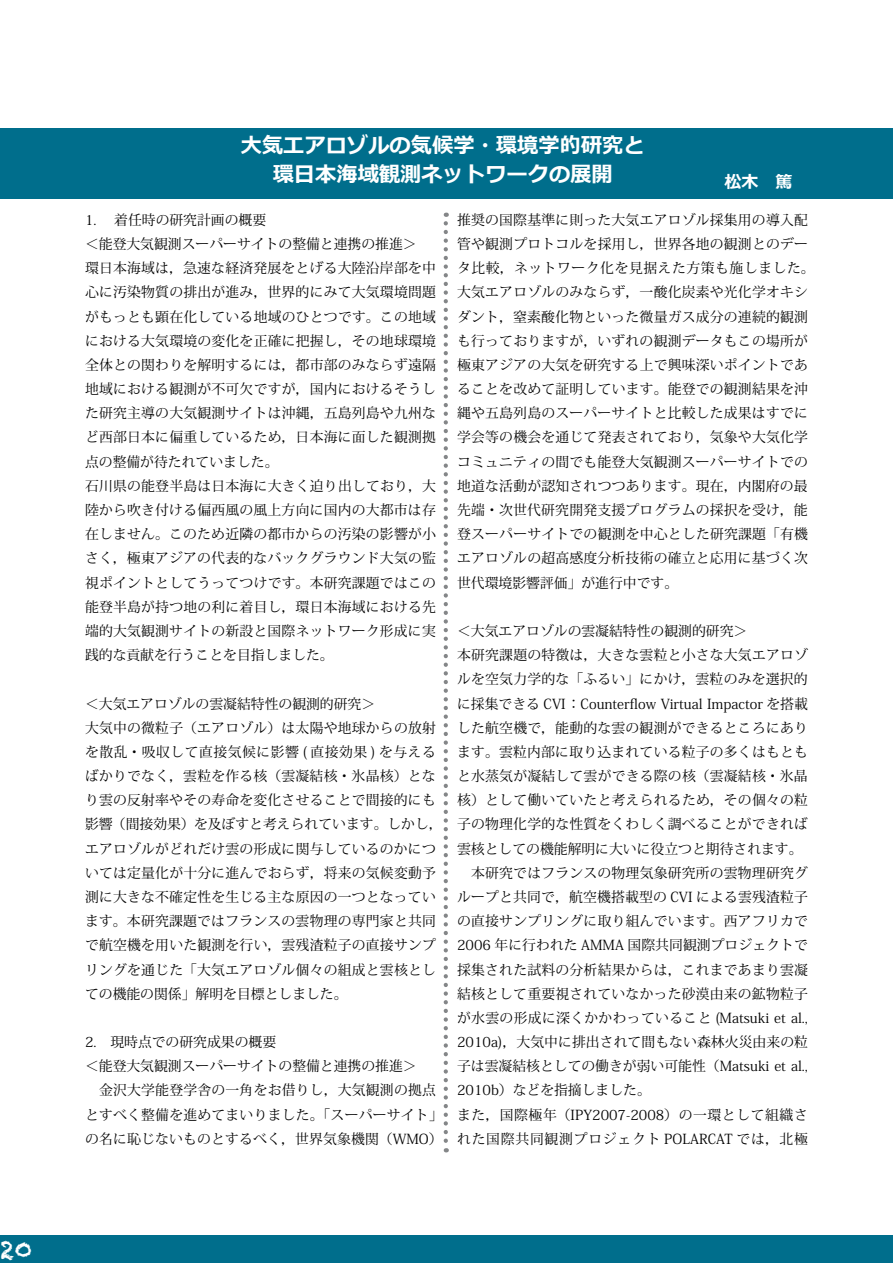
<style>
.page{position:relative;width:893px;height:1263px;background:#fff}
.page>*{position:absolute;margin:0;border:0;box-sizing:border-box;transform-origin:0 0}
.t1{font:25.5px "Chalkduster";color:#fff}
.t2{font:700 21.3px/28.7px "Meiryo";color:#fff;text-align:center}
.t3{font:700 16.95px "Meiryo";color:#fff}
.t4{font:13.8px/24.2px "Koz Min Pro";letter-spacing:.015em;color:#000}
</style>
<div class="page">
<div style="left:0;top:128px;width:893px;height:70px;background:#006e8c"></div>
<svg style="left:444px;top:223px;width:4px;height:929px"></svg>
<div style="left:0;top:1236px;width:893px;height:27px;background:#006e8c"></div>
<h1 class="t1" style="left:0;top:1235px;width:33px">20</h1>
<h2 class="t2" style="left:241px;top:131px;width:405px">大気エアロゾルの気候学・環境学的研究と環日本海域観測ネットワークの展開</h2>
<p class="t4" style="left:85px;top:207px;width:352px">1. 　着任時の研究計画の概要<br>＜能登大気観測スーパーサイトの整備と連携の推進＞<br>環日本海域は，急速な経済発展をとげる大陸沿岸部を中心に汚染物質の排出が進み，世界的にみて大気環境問題がもっとも顕在化している地域のひとつです。この地域における大気環境の変化を正確に把握し，その地球環境全体との関わりを解明するには，都市部のみならず遠隔地域における観測が不可欠ですが，国内におけるそうした研究主導の大気観測サイトは沖縄，五島列島や九州など西部日本に偏重しているため，日本海に面した観測拠点の整備が待たれていました。<br>石川県の能登半島は日本海に大きく迫り出しており，大陸から吹き付ける偏西風の風上方向に国内の大都市は存在しません。このため近隣の都市からの汚染の影響が小さく，極東アジアの代表的なバックグラウンド大気の監視ポイントとしてうってつけです。本研究課題ではこの能登半島が持つ地の利に着目し，環日本海域における先端的大気観測サイトの新設と国際ネットワーク形成に実践的な貢献を行うことを目指しました。</p>
<p class="t4" style="left:85px;top:691px;width:359px">＜大気エアロゾルの雲凝結特性の観測的研究＞<br>大気中の微粒子（エアロゾル）は太陽や地球からの放射を散乱・吸収して直接気候に影響 ( 直接効果 ) を与えるばかりでなく，雲粒を作る核（雲凝結核・氷晶核）となり雲の反射率やその寿命を変化させることで間接的にも影響（間接効果）を及ぼすと考えられています。しかし，エアロゾルがどれだけ雲の形成に関与しているのかについては定量化が十分に進んでおらず，将来の気候変動予測に大きな不確定性を生じる主な原因の一つとなっています。本研究課題ではフランスの雲物理の専門家と共同で航空機を用いた観測を行い，雲残渣粒子の直接サンプリングを通じた「大気エアロゾル個々の組成と雲核としての機能の関係」解明を目標としました。</p>
<p class="t4" style="left:85px;top:1029px;width:359px">2.　現時点での研究成果の概要<br>＜能登大気観測スーパーサイトの整備と連携の推進＞<br>　金沢大学能登学舎の一角をお借りし，大気観測の拠点とすべく整備を進めてまいりました。「スーパーサイト」の名に恥じないものとするべく，世界気象機関（WMO）</p>
<p class="t3" style="left:725px;top:172px;width:70px">松木　篤</p>
<p class="t4" style="left:457px;top:207px;width:359px">推奨の国際基準に則った大気エアロゾル採集用の導入配管や観測プロトコルを採用し，世界各地の観測とのデータ比較，ネットワーク化を見据えた方策も施しました。大気エアロゾルのみならず，一酸化炭素や光化学オキシダント，窒素酸化物といった微量ガス成分の連続的観測も行っておりますが，いずれの観測データもこの場所が極東アジアの大気を研究する上で興味深いポイントであることを改めて証明しています。能登での観測結果を沖縄や五島列島のスーパーサイトと比較した成果はすでに学会等の機会を通じて発表されており，気象や大気化学コミュニティの間でも能登大気観測スーパーサイトでの地道な活動が認知されつつあります。現在，内閣府の最先端・次世代研究開発支援プログラムの採択を受け，能登スーパーサイトでの観測を中心とした研究課題「有機エアロゾルの超高感度分析技術の確立と応用に基づく次世代環境影響評価」が進行中です。</p>
<p class="t4" style="left:457px;top:618px;width:352px">＜大気エアロゾルの雲凝結特性の観測的研究＞<br>本研究課題の特徴は，大きな雲粒と小さな大気エアロゾルを空気力学的な「ふるい」にかけ，雲粒のみを選択的に採集できる CVI ：Counterflow Virtual Impactor を搭載した航空機で，能動的な雲の観測ができるところにあります。雲粒内部に取り込まれている粒子の多くはもともと水蒸気が凝結して雲ができる際の核（雲凝結核・氷晶核）として働いていたと考えられるため，その個々の粒子の物理化学的な性質をくわしく調べることができれば雲核としての機能解明に大いに役立つと期待されます。　本研究ではフランスの物理気象研究所の雲物理研究グループと共同で，航空機搭載型の CVI による雲残渣粒子の直接サンプリングに取り組んでいます。西アフリカで<br>2006 年に行われた AMMA 国際共同観測プロジェクトで採集された試料の分析結果からは，これまであまり雲凝結核として重要視されていなかった砂漠由来の鉱物粒子が水雲の形成に深くかかわっていること (Matsuki et al.,<br>2010a)，大気中に排出されて間もない森林火災由来の粒子は雲凝結核としての働きが弱い可能性（Matsuki et al.,<br>2010b）などを指摘しました。<br>また，国際極年（IPY2007-2008）の一環として組織された国際共同観測プロジェクト POLARCAT では，北極</p>
</div>
